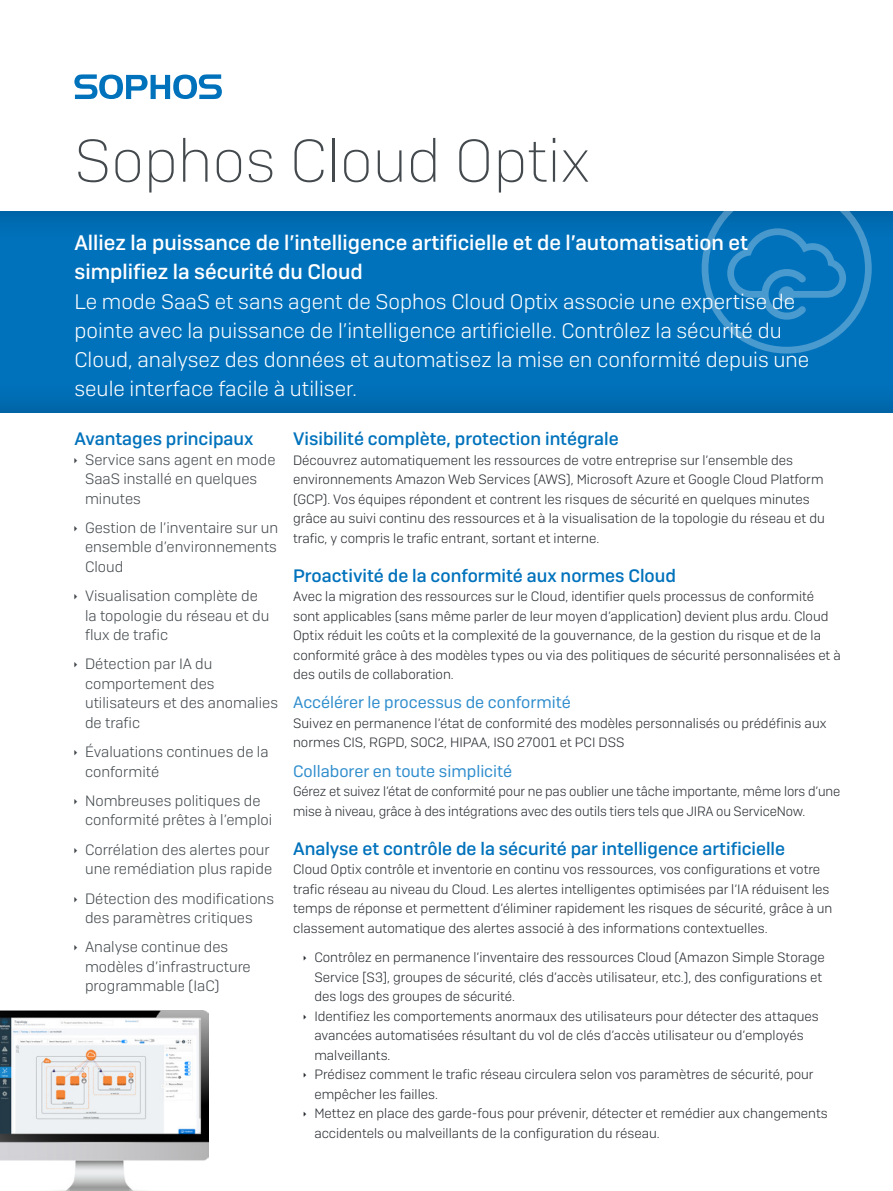
<style>
.page{position:relative;width:893px;height:1191px;background:#fff}
.page>*{position:absolute;margin:0;border:0;box-sizing:border-box;transform-origin:0 0}
.t1{font:200 60px "Sophos Sans";color:#43494d}
.Intro_copy{font:300 21px/29.2px "Sophos Sans";color:#fff}
.Intro_subheading{font:500 21px/29.2px "Sophos Sans";color:#fff}
.Subheading_1{font:500 18px "Sophos Sans";color:#0072bc}
.Subheading_2{font:16.5px "Sophos Sans";color:#308ecd}
.t2{font:300 15px/19.5px "Sophos Sans";color:#43494d}
.Body_Copy{font:300 13.5px/19.5px "Sophos Sans";color:#282c31}
</style>
<div class="page">
<div style="left:0;top:209px;width:893px;height:204px;background:#231f20;opacity:.3"></div>
<svg style="left:702px;top:209px;width:170px;height:144px;background:#137bbf"></svg>
<img style="left:0;top:1010px;width:208px;height:181px">
<svg style="left:74px;top:74px;width:148px;height:25px"></svg>
<p class="t1" style="left:74px;top:125px;width:517px">Sophos Cloud Optix</p>
<p class="Intro_subheading" style="left:74px;top:228px;width:675px">Alliez la puissance de l’intelligence artificielle et de l’automatisation et simplifiez la sécurité du Cloud</p>
<p class="Intro_copy" style="left:74px;top:286px;width:736px">Le mode SaaS et sans agent de Sophos Cloud Optix associe une expertise de pointe avec la puissance de l’intelligence artificielle. Contrôlez la sécurité du Cloud, analysez des données et automatisez la mise en conformité depuis une seule interface facile à utiliser.</p>
<p class="Subheading_1" style="left:74px;top:428px;width:181px">Avantages principaux</p>
<p class="t2" style="left:85px;top:449px;width:192px">Service sans agent en mode<br>SaaS installé en quelques minutes</p>
<p class="t2" style="left:85px;top:517px;width:195px;text-align:justify">Gestion de l’inventaire sur un ensemble d’environnements Cloud</p>
<p class="t2" style="left:85px;top:586px;width:186px">Visualisation complète de la topologie du réseau et du flux de trafic</p>
<p class="t2" style="left:85px;top:654px;width:194px">Détection par IA du comportement des utilisateurs et des anomalies de trafic</p>
<p class="t2" style="left:85px;top:742px;width:185px">Évaluations continues de la conformité</p>
<p class="t2" style="left:85px;top:790px;width:189px">Nombreuses politiques de conformité prêtes à l’emploi</p>
<p class="t2" style="left:85px;top:839px;width:189px">Corrélation des alertes pour une remédiation plus rapide</p>
<p class="t2" style="left:85px;top:888px;width:191px">Détection des modifications des paramètres critiques</p>
<p class="t2" style="left:85px;top:937px;width:167px">Analyse continue des modèles d’infrastructure programmable (IaC)</p>
<p class="Subheading_1" style="left:293px;top:428px;width:327px">Visibilité complète, protection intégrale</p>
<p class="Body_Copy" style="left:293px;top:450px;width:533px">Découvrez automatiquement les ressources de votre entreprise sur l’ensemble des environnements Amazon Web Services (AWS), Microsoft Azure et Google Cloud Platform (GCP). Vos équipes répondent et contrent les risques de sécurité en quelques minutes grâce au suivi continu des ressources et à la visualisation de la topologie du réseau et du trafic, y compris le trafic entrant, sortant et interne.</p>
<p class="Subheading_1" style="left:293px;top:564px;width:384px">Proactivité de la conformité aux normes Cloud</p>
<p class="Body_Copy" style="left:293px;top:586px;width:549px">Avec la migration des ressources sur le Cloud, identifier quels processus de conformité sont applicables (sans même parler de leur moyen d’application) devient plus ardu. Cloud Optix réduit les coûts et la complexité de la gouvernance, de la gestion du risque et de la conformité grâce à des modèles types ou via des politiques de sécurité personnalisées et à des outils de collaboration.</p>
<p class="Subheading_2" style="left:293px;top:693px;width:279px">Accélérer le processus de conformité</p>
<p class="Body_Copy" style="left:293px;top:713px;width:535px">Suivez en permanence l’état de conformité des modèles personnalisés ou prédéfinis aux normes CIS, RGPD, SOC2, HIPAA, ISO 27001 et PCI DSS</p>
<p class="Subheading_2" style="left:293px;top:761px;width:221px">Collaborer en toute simplicité</p>
<p class="Body_Copy" style="left:293px;top:781px;width:549px">Gérez et suivez l’état de conformité pour ne pas oublier une tâche importante, même lors d’une mise à niveau, grâce à des intégrations avec des outils tiers tels que JIRA ou ServiceNow.</p>
<p class="Subheading_1" style="left:293px;top:837px;width:493px">Analyse et contrôle de la sécurité par intelligence artificielle</p>
<p class="Body_Copy" style="left:293px;top:859px;width:541px">Cloud Optix contrôle et inventorie en continu vos ressources, vos configurations et votre trafic réseau au niveau du Cloud. Les alertes intelligentes optimisées par l’IA réduisent les temps de réponse et permettent d’éliminer rapidement les risques de sécurité, grâce à un classement automatique des alertes associé à des informations contextuelles.</p>
<p class="Body_Copy" style="left:314px;top:947px;width:512px">Contrôlez en permanence l’inventaire des ressources Cloud (Amazon Simple Storage<br>Service [S3], groupes de sécurité, clés d’accès utilisateur, etc.), des configurations et des logs des groupes de sécurité.</p>
<p class="Body_Copy" style="left:314px;top:1005px;width:506px">Identifiez les comportements anormaux des utilisateurs pour détecter des attaques avancées automatisées résultant du vol de clés d’accès utilisateur ou d’employés malveillants.</p>
<p class="Body_Copy" style="left:314px;top:1064px;width:501px">Prédisez comment le trafic réseau circulera selon vos paramètres de sécurité, pour empêcher les failles.</p>
<p class="Body_Copy" style="left:314px;top:1103px;width:515px">Mettez en place des garde-fous pour prévenir, détecter et remédier aux changements accidentels ou malveillants de la configuration du réseau.</p>
</div>
